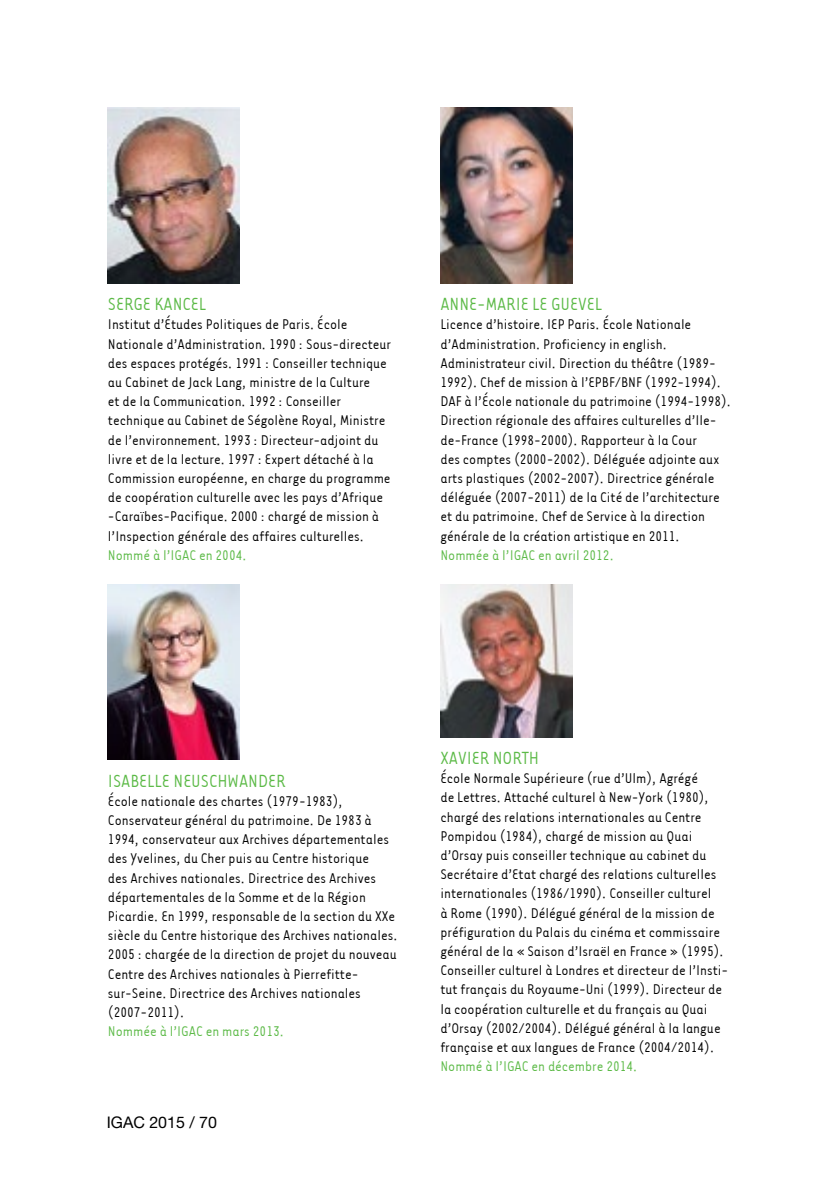
<style>
.page{position:relative;width:840px;height:1191px;background:#fff}
.page>*{position:absolute;margin:0;border:0;box-sizing:border-box;transform-origin:0 0}
.t1{font:20px "Tarzana Narrow";color:#5cba47}
.t2{font:16px/19.2px "Tarzana Narrow";color:#000}
.t3{font:16px "Tarzana Narrow";color:#5cba47}
.t4{font:16px "Helvetica Neue";color:#000}
</style>
<div class="page">
<img style="left:108px;top:584px;width:131px;height:176px">
<img style="left:440px;top:584px;width:131px;height:154px">
<img style="left:440px;top:108px;width:131px;height:175px">
<img style="left:108px;top:108px;width:131px;height:175px">
<p class="t1" style="left:108px;top:292px;width:100px">SERGE KANCEL</p>
<p class="t2" style="left:108px;top:314px;width:284px">Institut d’Études Politiques de Paris. École Nationale d’Administration. 1990 : Sous-directeur des espaces protégés. 1991 : Conseiller technique au Cabinet de Jack Lang, ministre de la Culture<br>et de la Communication. 1992 : Conseiller technique au Cabinet de Ségolène Royal, Ministre de l’environnement. 1993 : Directeur-adjoint du livre et de la lecture. 1997 : Expert détaché à la Commission européenne, en charge du programme de coopération culturelle avec les pays d’Afrique -Caraïbes-Pacifique. 2000 : chargé de mission à l’Inspection générale des affaires culturelles.</p>
<p class="t3" style="left:108px;top:545px;width:140px">Nommé à l’IGAC en 2004.</p>
<p class="t1" style="left:440px;top:292px;width:163px">ANNE-MARIE LE GUEVEL</p>
<p class="t2" style="left:440px;top:314px;width:292px">Licence d’histoire. IEP Paris. École Nationale d’Administration. Proficiency in english.<br>Administrateur civil. Direction du théâtre (1989- 1992). Chef de mission à l’EPBF/BNF (1992-1994).<br>DAF à l’École nationale du patrimoine (1994-1998).<br>Direction régionale des affaires culturelles d’Ile&shy;de-France (1998-2000). Rapporteur à la Cour<br>des comptes (2000-2002). Déléguée adjointe aux arts plastiques (2002-2007). Directrice générale déléguée (2007-2011) de la Cité de l’architecture et du patrimoine. Chef de Service à la direction générale de la création artistique en 2011.</p>
<p class="t3" style="left:440px;top:545px;width:175px">Nommée à l’IGAC en avril 2012.</p>
<p class="t1" style="left:108px;top:768px;width:179px">ISABELLE NEUSCHWANDER</p>
<p class="t2" style="left:108px;top:790px;width:291px">École nationale des chartes (1979-1983), Conservateur général du patrimoine. De 1983 à 1994, conservateur aux Archives départementales des Yvelines, du Cher puis au Centre historique<br>des Archives nationales. Directrice des Archives départementales de la Somme et de la Région Picardie. En 1999, responsable de la section du XXe siècle du Centre historique des Archives nationales.<br>2005 : chargée de la direction de projet du nouveau Centre des Archives nationales à Pierrefitte&shy;sur-Seine. Directrice des Archives nationales (2007-2011).</p>
<p class="t3" style="left:108px;top:1021px;width:177px">Nommée à l’IGAC en mars 2013.</p>
<p class="t4" style="left:107px;top:1113px;width:112px">IGAC 2015 / 70</p>
<p class="t1" style="left:440px;top:746px;width:100px">XAVIER NORTH</p>
<p class="t2" style="left:440px;top:768px;width:289px">École Normale Supérieure (rue d’Ulm), Agrégé<br>de Lettres. Attaché culturel à New-York (1980), chargé des relations internationales au Centre Pompidou (1984), chargé de mission au Quai d’Orsay puis conseiller technique au cabinet du Secrétaire d’Etat chargé des relations culturelles internationales (1986/1990). Conseiller culturel<br>à Rome (1990). Délégué général de la mission de préfiguration du Palais du cinéma et commissaire général de la « Saison d’Israël en France » (1995).<br>Conseiller culturel à Londres et directeur de l’Insti&shy;tut français du Royaume-Uni (1999). Directeur de la coopération culturelle et du français au Quai d’Orsay (2002/2004). Délégué général à la langue française et aux langues de France (2004/2014).</p>
<p class="t3" style="left:440px;top:1056px;width:198px">Nommé à l’IGAC en décembre 2014.</p>
</div>
